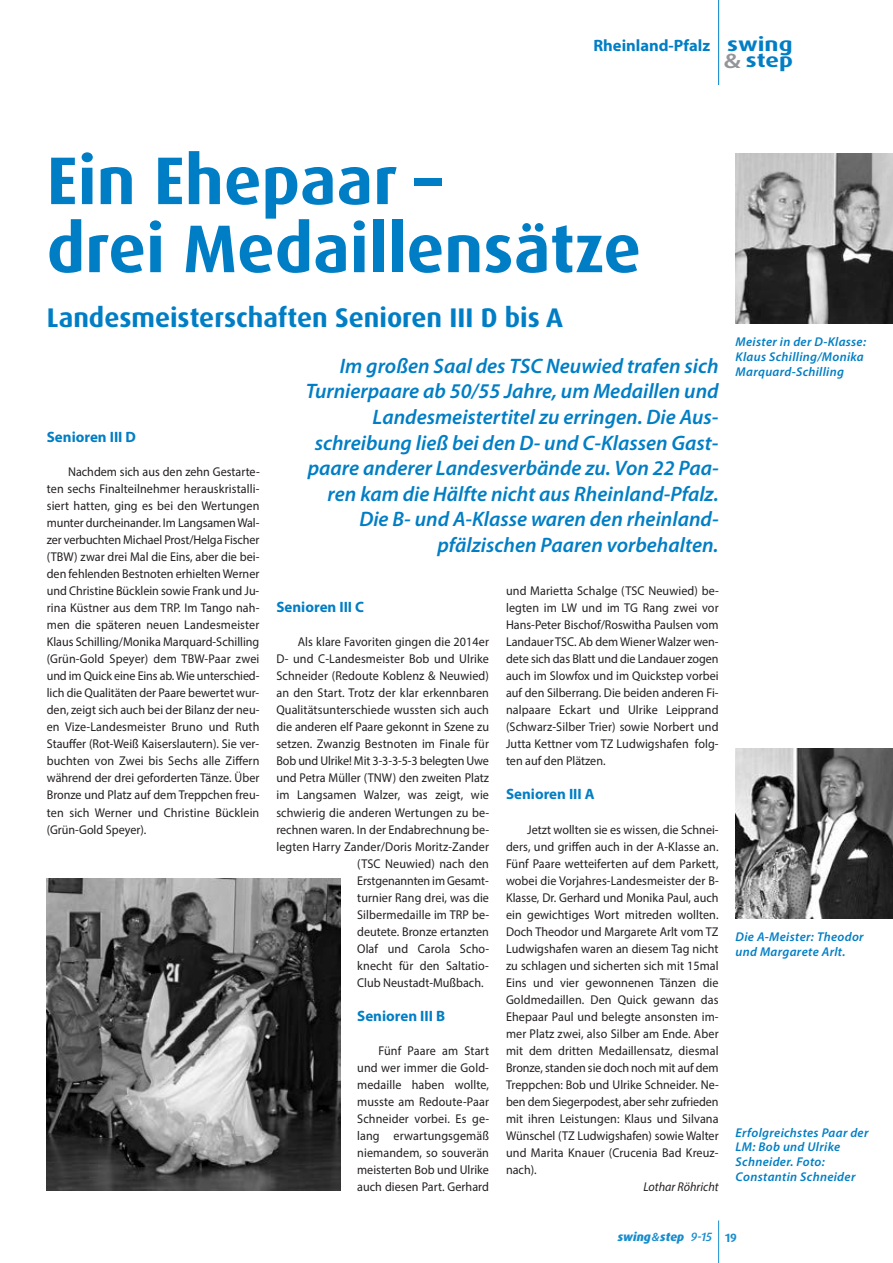
<style>
.page{position:relative;width:893px;height:1263px;background:#fff}
.page>*{position:absolute;margin:0;border:0;box-sizing:border-box;transform-origin:0 0}
.t1{font:700 67.5px/68.1px "Dax OT";color:#007ec5}
.t2{font:700 27px "Dax OT";color:#007ec5}
.t3{font:italic 600 21px/25.5px "Myriad Pro";color:#007ec5;text-align:right}
.t4{font:700 19.5px/15.8px "Dax OT";color:#007ec5;scale:1.25 1}
.t5{font:700 16.5px "Myriad Pro";color:#007ec5}
.t6{font:700 15px "Myriad Pro";color:#007ec5}
.t7{font:12.75px/17px "Myriad Pro";letter-spacing:.01em;color:#231f20;text-align:justify;scale:.95 1}
.t8{font:italic 600 12.75px/14.9px "Myriad Pro";letter-spacing:.025em;color:#007ec5}
.t9{font:12.75px "Myriad Pro";letter-spacing:-.01em;color:#231f20;scale:.95 1}
.t10{font:italic 12.75px "Myriad Pro";color:#231f20;scale:.95 1}
.t11{font:italic 800 12px "Dax OT";color:#178dce}
.s1{font-family:"Myriad Pro";font-weight:600;font-size:21px;color:#939598}
.s2{font-family:"Myriad Pro";font-weight:600}
.s3{font-weight:500}
.s4{font-weight:700;font-style:normal}
</style>
<div class="page">
<hr style="left:718px;top:1220px;width:1px;height:43px;background:#178dce">
<hr style="left:718px;top:0;width:1px;height:85px;background:#007ec5">
<img style="left:736px;top:153px;width:157px;height:170px">
<img style="left:47px;top:878px;width:293px;height:313px">
<img style="left:736px;top:748px;width:157px;height:170px">
<p class="t5" style="left:593px;top:39px;width:118px">Rheinland-Pfalz</p>
<h3 class="t4" style="left:724px;top:38px;width:57px">swing <span class="s1">&amp;</span> step</h3>
<h1 class="t1" style="left:47px;top:151px;width:596px">Ein Ehepaar –<br>drei Medaillensätze</h1>
<h2 class="t2" style="left:47px;top:306px;width:518px">Landesmeisterschaften Senioren III D bis A</h2>
<p class="t6" style="left:47px;top:432px;width:91px">Senioren III D</p>
<p class="t7" style="left:47px;top:465px;width:226px;text-indent:21px">Nachdem sich aus den zehn Gestarte&shy;ten sechs Finalteilnehmer herauskristalli&shy;siert hatten, ging es bei den Wertungen munter durcheinander. Im Langsamen Wal&shy;zer verbuchten Michael Prost/Helga Fischer (TBW) zwar drei Mal die Eins, aber die bei&shy;den fehlenden Bestnoten erhielten Werner und Christine Bücklein sowie Frank und Ju&shy;rina Küstner aus dem TRP. Im Tango nah&shy;men die späteren neuen Landesmeister Klaus Schilling/Monika Marquard-Schilling (Grün-Gold Speyer) dem TBW-Paar zwei und im Quick eine Eins ab. Wie unterschied&shy;lich die Qualitäten der Paare bewertet wur&shy;den, zeigt sich auch bei der Bilanz der neu&shy;en Vize-Landesmeister Bruno und Ruth Stauffer (Rot-Weiß Kaiserslautern). Sie ver&shy;buchten von Zwei bis Sechs alle Ziffern während der drei geforderten Tänze. Über Bronze und Platz auf dem Treppchen freu&shy;ten sich Werner und Christine Bücklein (Grün-Gold Speyer).</p>
<p class="t3" style="left:306px;top:355px;width:414px">Im großen Saal des TSC Neuwied trafen sich Turnierpaare ab 50/55 Jahre, um Medaillen und Landesmeistertitel zu erringen. Die Aus&shy;schreibung ließ bei den D- und C-Klassen Gast&shy;paare anderer Landesverbände zu. Von 22 Paa&shy;ren kam die Hälfte nicht aus Rheinland-Pfalz.<br>Die B- und A-Klasse waren den rheinland&shy;pfälzischen Paaren vorbehalten.</p>
<p class="t6" style="left:276px;top:602px;width:89px">Senioren III C</p>
<p class="t7" style="left:298px;top:635px;width:203px">Als klare Favoriten gingen die 2014er</p>
<p class="t7" style="left:276px;top:652px;width:225px">D- und C-Landesmeister Bob und Ulrike</p>
<p class="t7" style="left:276px;top:669px;width:225px">Schneider (Redoute Koblenz &amp; Neuwied)</p>
<p class="t7" style="left:276px;top:686px;width:225px">an den Start. Trotz der klar erkennbaren</p>
<p class="t7" style="left:276px;top:703px;width:225px">Qualitätsunterschiede wussten sich auch</p>
<p class="t7" style="left:276px;top:720px;width:225px">die anderen elf Paare gekonnt in Szene zu</p>
<p class="t7" style="left:276px;top:737px;width:225px">setzen. Zwanzig Bestnoten im Finale für</p>
<p class="t9" style="left:276px;top:756px;width:225px">Bob und Ulrike! Mit 3-3-3-5-3 belegten Uwe</p>
<p class="t7" style="left:276px;top:771px;width:225px">und Petra Müller (TNW) den zweiten Platz</p>
<p class="t7" style="left:276px;top:788px;width:225px">im Langsamen Walzer, was zeigt, wie</p>
<p class="t7" style="left:276px;top:805px;width:226px">schwierig die anderen Wertungen zu be-</p>
<p class="t7" style="left:276px;top:822px;width:226px">rechnen waren. In der Endabrechnung be-</p>
<p class="t7" style="left:276px;top:839px;width:225px">legten Harry Zander/Doris Moritz-Zander</p>
<p class="t7" style="left:357px;top:856px;width:140px">(TSC Neuwied) nach den</p>
<p class="t9" style="left:357px;top:875px;width:140px">Erstgenannten im Gesamt-</p>
<p class="t7" style="left:357px;top:890px;width:140px">turnier Rang drei, was die</p>
<p class="t7" style="left:357px;top:907px;width:141px">Silbermedaille im TRP be-</p>
<p class="t7" style="left:357px;top:924px;width:140px">deutete. Bronze ertanzten</p>
<p class="t7" style="left:357px;top:941px;width:140px">Olaf und Carola Scho-</p>
<p class="t7" style="left:357px;top:958px;width:140px">knecht für den Saltatio-</p>
<p class="t7" style="left:357px;top:975px;width:134px">Club Neustadt-Mußbach.</p>
<p class="t6" style="left:357px;top:1010px;width:89px">Senioren III B</p>
<p class="t7" style="left:357px;top:1043px;width:141px;text-indent:21px">Fünf Paare am Start und wer immer die Gold&shy;medaille haben wollte, musste am Redoute-Paar Schneider vorbei. Es ge&shy;lang erwartungsgemäß niemandem, so souverän meisterten Bob und Ulrike auch diesen Part. Gerhard</p>
<p class="t7" style="left:506px;top:584px;width:226px">und Marietta Schalge (TSC Neuwied) be&shy;legten im LW und im TG Rang zwei vor Hans-Peter Bischof/Roswitha Paulsen vom Landauer TSC. Ab dem Wiener Walzer wen&shy;dete sich das Blatt und die Landauer zogen auch im Slowfox und im Quickstep vorbei auf den Silberrang. Die beiden anderen Fi&shy;nalpaare Eckart und Ulrike Leipprand (Schwarz-Silber Trier) sowie Norbert und Jutta Kettner vom TZ Ludwigshafen folg&shy;ten auf den Plätzen.</p>
<p class="t6" style="left:506px;top:789px;width:90px">Senioren III A</p>
<p class="t7" style="left:506px;top:822px;width:226px;text-indent:21px">Jetzt wollten sie es wissen, die Schnei&shy;ders, und griffen auch in der A-Klasse an.<br>Fünf Paare wetteiferten auf dem Parkett, wobei die Vorjahres-Landesmeister der B-Klasse, Dr. Gerhard und Monika Paul, auch ein gewichtiges Wort mitreden wollten.<br>Doch Theodor und Margarete Arlt vom TZ Ludwigshafen waren an diesem Tag nicht zu schlagen und sicherten sich mit 15mal Eins und vier gewonnenen Tänzen die Goldmedaillen. Den Quick gewann das Ehepaar Paul und belegte ansonsten im&shy;mer Platz zwei, also Silber am Ende. Aber mit dem dritten Medaillensatz, diesmal Bronze, standen sie doch noch mit auf dem Treppchen: Bob und Ulrike Schneider. Ne&shy;ben dem Siegerpodest, aber sehr zufrieden mit ihren Leistungen: Klaus und Silvana Wünschel (TZ Ludwigshafen) sowie Walter und Marita Knauer (Crucenia Bad Kreuz&shy;nach).</p>
<p class="t10" style="left:643px;top:1182px;width:81px">Lothar Röhricht</p>
<p class="t8" style="left:736px;top:336px;width:132px">Meister in der D-Klasse:<br>Klaus Schilling/Monika<br>Marquard-Schilling</p>
<p class="t8" style="left:736px;top:931px;width:130px">Die A-Meister: Theodor und Margarete Arlt.</p>
<p class="t8" style="left:736px;top:1126px;width:134px">Erfolgreichstes Paar der<br>LM: Bob und Ulrike<br>Schneider. Foto:<br>Constantin Schneider</p>
<p class="t11" style="left:618px;top:1230px;width:121px">swing<span class="s2">&amp;</span>step <span class="s3">9-15</span> <span class="s4">19</span></p>
</div>
